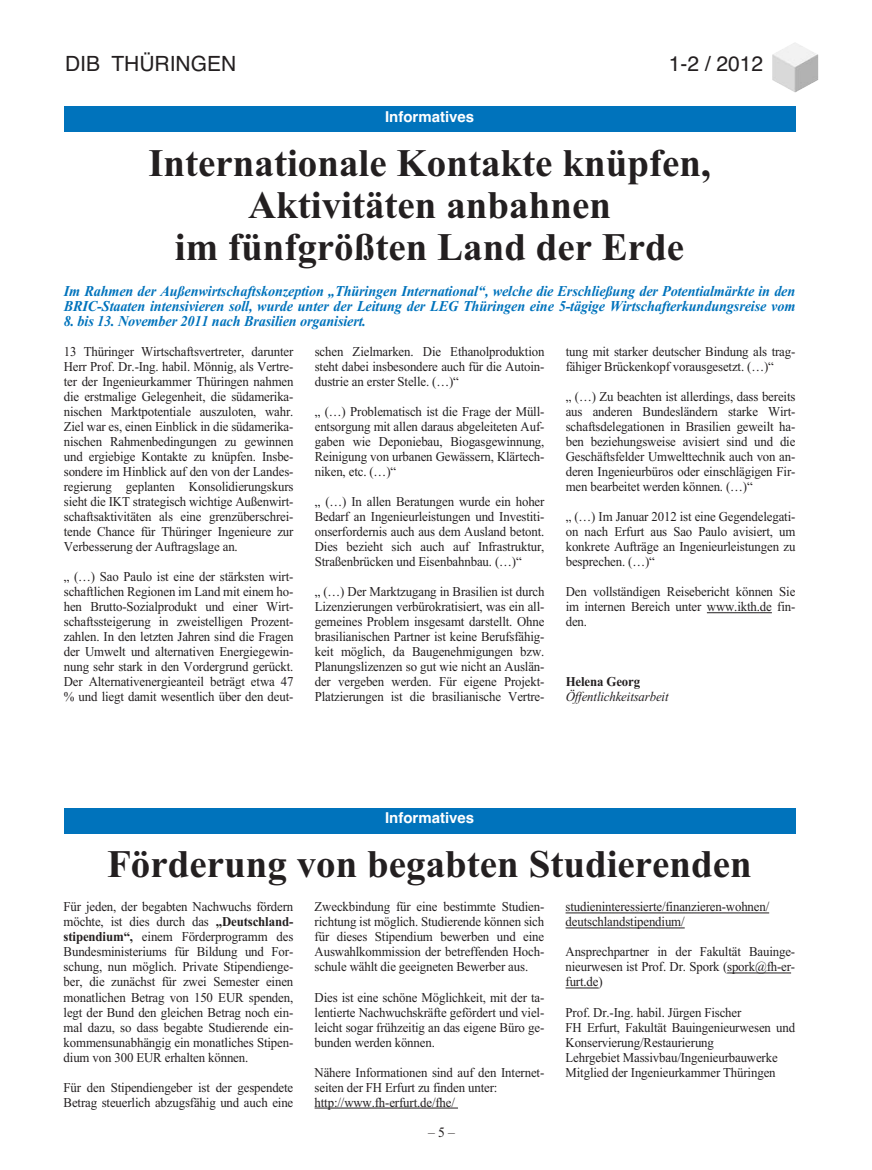
<style>
.page{position:relative;width:872px;height:1170px;background:#fff}
.page>*{position:absolute;margin:0;border:0;box-sizing:border-box;transform-origin:0 0}
.t1{font:700 39px/42px "Times New Roman";color:#231f20;text-align:center}
.t2{font:21px "Helvetica";color:#231f20}
.t3{font:italic 700 15px/15px "Times New Roman";letter-spacing:-.01em;color:#0073bc;scale:.95 1}
.t4{font:700 15px "Helvetica";color:#fff}
.t5{font:13.5px/15px "Times New Roman";letter-spacing:-.01em;color:#231f20;text-align:justify;scale:.95 1}
.t6{font:italic 13.5px "Times New Roman";letter-spacing:-.01em;color:#231f20;scale:.95 1}
.t7{font:700 13.5px "Times New Roman";letter-spacing:-.01em;color:#231f20;scale:.95 1}
.s1{font-weight:700}
</style>
<div class="page">
<img style="left:772px;top:43px;width:46px;height:50px">
<hr style="left:707px;top:612px;width:65px;height:1px;background:#231f20">
<div style="left:64px;top:106px;width:731px;height:26px;background:#0073bc"></div>
<div style="left:64px;top:807px;width:731px;height:26px;background:#0073bc"></div>
<hr style="left:314px;top:1107px;width:144px;height:1px;background:#231f20">
<hr style="left:565px;top:912px;width:204px;height:1px;background:#231f20">
<hr style="left:565px;top:927px;width:119px;height:1px;background:#231f20">
<hr style="left:727px;top:972px;width:64px;height:1px;background:#231f20">
<hr style="left:565px;top:987px;width:33px;height:1px;background:#231f20">
<h2 class="t2" style="left:65px;top:52px;width:173px">DIB THÜRINGEN</h2>
<h2 class="t2" style="left:668px;top:52px;width:96px">1-2 / 2012</h2>
<p class="t4" style="left:385px;top:108px;width:91px">Informatives</p>
<h1 class="t1" style="left:148px;top:141px;width:564px">Internationale Kontakte knüpfen,<br>Aktivitäten anbahnen<br>im fünfgrößten Land der Erde</h1>
<p class="t3" style="left:64px;top:283px;width:771px">Im Rahmen der Außenwirtschaftskonzeption „Thüringen International“, welche die Erschließung der Potentialmärkte in den<br>BRIC-Staaten intensivieren soll, wurde unter der Leitung der LEG Thüringen eine 5-tägige Wirtschafterkundungsreise vom</p>
<p class="t3" style="left:64px;top:313px;width:320px">8. bis 13. November 2011 nach Brasilien organisiert.</p>
<p class="t5" style="left:64px;top:344px;width:243px">13 Thüringer Wirtschaftsvertreter, darunter Herr Prof. Dr.-Ing. habil. Mönnig, als Vertre&shy;ter der Ingenieurkammer Thüringen nahmen die erstmalige Gelegenheit, die südamerika&shy;nischen Marktpotentiale auszuloten, wahr.<br>Ziel war es, einen Einblick in die südamerika&shy;nischen Rahmenbedingungen zu gewinnen und ergiebige Kontakte zu knüpfen. Insbe&shy;sondere im Hinblick auf den von der Landes&shy;regierung geplanten Konsolidierungskurs sieht die IKT strategisch wichtige Außenwirt&shy;schaftsaktivitäten als eine grenzüberschrei&shy;tende Chance für Thüringer Ingenieure zur Verbesserung der Auftragslage an.</p>
<p class="t5" style="left:64px;top:569px;width:243px">„ (…) Sao Paulo ist eine der stärksten wirt&shy;schaftlichen Regionen im Land mit einem ho&shy;hen Brutto-Sozialprodukt und einer Wirt&shy;schaftssteigerung in zweistelligen Prozent&shy;zahlen. In den letzten Jahren sind die Fragen der Umwelt und alternativen Energiegewin&shy;nung sehr stark in den Vordergrund gerückt.<br>Der Alternativenergieanteil beträgt etwa 47 % und liegt damit wesentlich über den deut-</p>
<p class="t5" style="left:315px;top:344px;width:243px">schen Zielmarken. Die Ethanolproduktion steht dabei insbesondere auch für die Autoin&shy;dustrie an erster Stelle. (…)“</p>
<p class="t5" style="left:315px;top:404px;width:243px">„ (…) Problematisch ist die Frage der Müll&shy;entsorgung mit allen daraus abgeleiteten Auf&shy;gaben wie Deponiebau, Biogasgewinnung, Reinigung von urbanen Gewässern, Klärtech&shy;niken, etc. (…)“</p>
<p class="t5" style="left:315px;top:494px;width:243px">„ (…) In allen Beratungen wurde ein hoher Bedarf an Ingenieurleistungen und Investiti&shy;onserfordernis auch aus dem Ausland betont.<br>Dies bezieht sich auch auf Infrastruktur, Straßenbrücken und Eisenbahnbau. (…)“</p>
<p class="t5" style="left:315px;top:584px;width:243px">„ (…) Der Marktzugang in Brasilien ist durch Lizenzierungen verbürokratisiert, was ein all&shy;gemeines Problem insgesamt darstellt. Ohne brasilianischen Partner ist keine Berufsfähig&shy;keit möglich, da Baugenehmigungen bzw.<br>Planungslizenzen so gut wie nicht an Auslän&shy;der vergeben werden. Für eigene Projekt-Platzierungen ist die brasilianische Vertre-</p>
<p class="t5" style="left:566px;top:344px;width:243px">tung mit starker deutscher Bindung als trag&shy;fähiger Brückenkopf vorausgesetzt. (…)“</p>
<p class="t5" style="left:566px;top:389px;width:243px">„ (…) Zu beachten ist allerdings, dass bereits aus anderen Bundesländern starke Wirt&shy;schaftsdelegationen in Brasilien geweilt ha&shy;ben beziehungsweise avisiert sind und die Geschäftsfelder Umwelttechnik auch von an&shy;deren Ingenieurbüros oder einschlägigen Fir&shy;men bearbeitet werden können. (…)“</p>
<p class="t5" style="left:566px;top:509px;width:243px">„ (…) Im Januar 2012 ist eine Gegendelegati&shy;on nach Erfurt aus Sao Paulo avisiert, um konkrete Aufträge an Ingenieurleistungen zu besprechen. (…)“</p>
<p class="t5" style="left:566px;top:584px;width:243px">Den vollständigen Reisebericht können Sie im internen Bereich unter www.ikth.de fin&shy;den.</p>
<p class="t7" style="left:566px;top:673px;width:80px">Helena Georg</p>
<p class="t6" style="left:566px;top:688px;width:110px">Öffentlichkeitsarbeit</p>
<p class="t4" style="left:385px;top:809px;width:91px">Informatives</p>
<h1 class="t1" style="left:107px;top:842px;width:646px">Förderung von begabten Studierenden</h1>
<p class="t5" style="left:64px;top:899px;width:243px">Für jeden, der begabten Nachwuchs fördern möchte, ist dies durch das <span class="s1">„Deutschland&shy;stipendium“,</span> einem Förderprogramm des Bundesministeriums für Bildung und For&shy;schung, nun möglich. Private Stipendienge&shy;ber, die zunächst für zwei Semester einen monatlichen Betrag von 150 EUR spenden, legt der Bund den gleichen Betrag noch ein&shy;mal dazu, so dass begabte Studierende ein&shy;kommensunabhängig ein monatliches Stipen&shy;dium von 300 EUR erhalten können.</p>
<p class="t5" style="left:64px;top:1079px;width:243px">Für den Stipendiengeber ist der gespendete<br>Betrag steuerlich abzugsfähig und auch eine</p>
<p class="t5" style="left:314px;top:899px;width:243px">Zweckbindung für eine bestimmte Studien&shy;richtung ist möglich. Studierende können sich für dieses Stipendium bewerben und eine Auswahlkommission der betreffenden Hoch&shy;schule wählt die geeigneten Bewerber aus.</p>
<p class="t5" style="left:314px;top:989px;width:243px">Dies ist eine schöne Möglichkeit, mit der ta&shy;lentierte Nachwuchskräfte gefördert und viel&shy;leicht sogar frühzeitig an das eigene Büro ge&shy;bunden werden können.</p>
<p class="t5" style="left:314px;top:1064px;width:243px;text-align:left">Nähere Informationen sind auf den Internet&shy;seiten der FH Erfurt zu finden unter: http://www.fh-erfurt.de/fhe/</p>
<p class="t5" style="left:565px;top:899px;width:216px">studieninteressierte/finanzieren-wohnen/ deutschlandstipendium/</p>
<p class="t5" style="left:565px;top:944px;width:243px">Ansprechpartner in der Fakultät Bauinge&shy;nieurwesen ist Prof. Dr. Spork (spork@fh-er&shy;furt.de)</p>
<p class="t5" style="left:565px;top:1004px;width:243px;text-align:left">Prof. Dr.-Ing. habil. Jürgen Fischer<br>FH Erfurt, Fakultät Bauingenieurwesen und Konservierung/Restaurierung<br>Lehrgebiet Massivbau/Ingenieurbauwerke Mitglied der Ingenieurkammer Thüringen</p>
</div>
